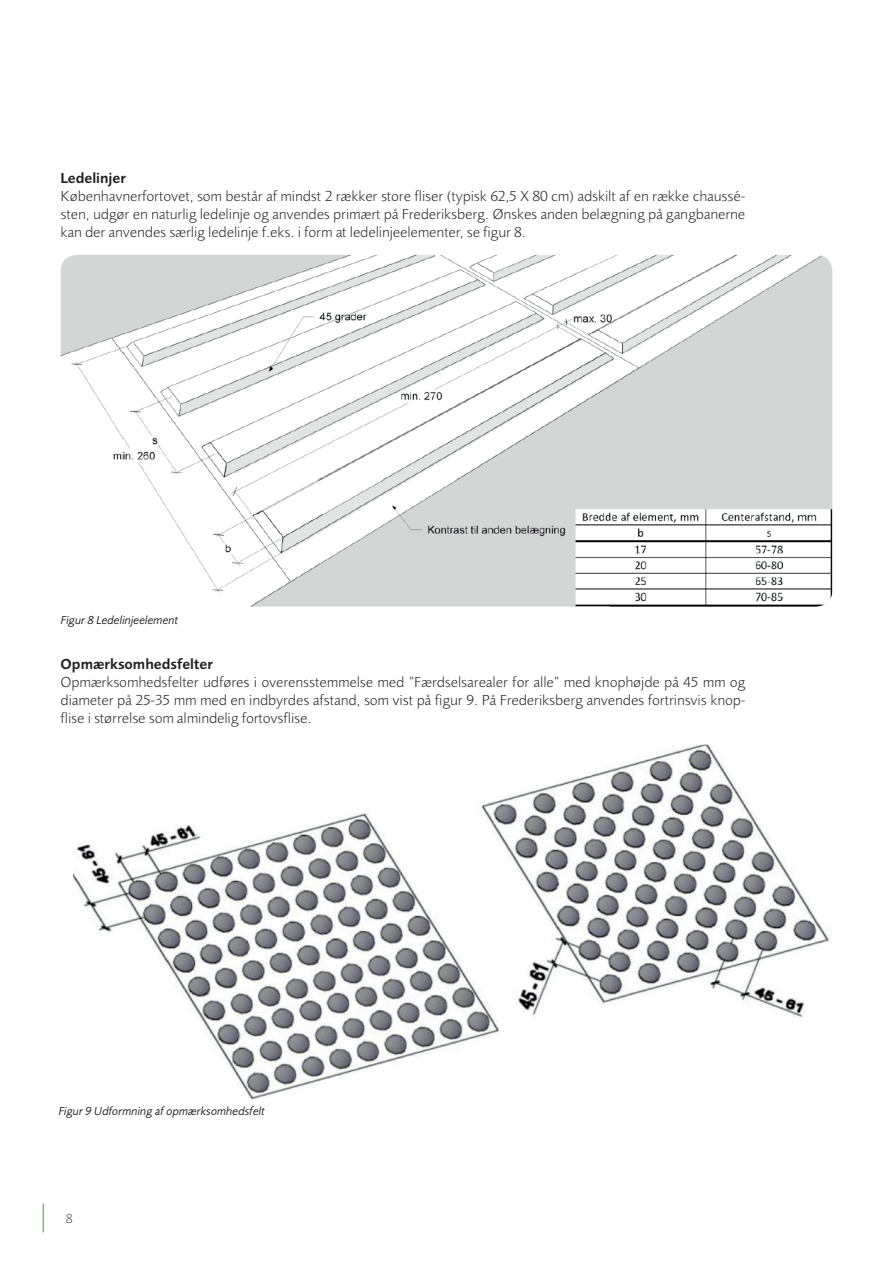
<style>
.page{position:relative;width:893px;height:1263px;background:#fff}
.page>*{position:absolute;margin:0;border:0;box-sizing:border-box;transform-origin:0 0}
.t1{font:300 15px/18px "Foundry Sans";color:#231f20;text-align:justify}
.t2{font:15px "Foundry Sans Demi";color:#231f20}
.t3{font:300 13.5px "Foundry Sans";color:#57585a}
.t4{font:italic 12px "Foundry Sans";color:#231f20}
</style>
<div class="page">
<svg style="left:43px;top:1203px;width:1px;height:29px"></svg>
<img style="left:61px;top:255px;width:771px;height:352px">
<img style="left:73px;top:745px;width:758px;height:355px">
<p class="t2" style="left:61px;top:169px;width:67px">Ledelinjer</p>
<p class="t1" style="left:61px;top:187px;width:686px">Københavnerfortovet, som består af mindst 2 rækker store fliser (typisk 62,5 X 80 cm) adskilt af en række chaussé&shy;sten, udgør en naturlig ledelinje og anvendes primært på Frederiksberg. Ønskes anden belægning på gangbanerne kan der anvendes særlig ledelinje f.eks. i form at ledelinjeelementer, se figur 8.</p>
<p class="t4" style="left:61px;top:613px;width:119px">Figur 8 Ledelinjeelement</p>
<p class="t2" style="left:61px;top:655px;width:154px">Opmærksomhedsfelter</p>
<p class="t1" style="left:61px;top:673px;width:686px">Opmærksomhedsfelter udføres i overensstemmelse med ”Færdselsarealer for alle” med knophøjde på 45 mm og diameter på 25-35 mm med en indbyrdes afstand, som vist på figur 9. På Frederiksberg anvendes fortrinsvis knop&shy;flise i størrelse som almindelig fortovsflise.</p>
<p class="t4" style="left:59px;top:1104px;width:208px">Figur 9 Udformning af opmærksomhedsfelt</p>
<p class="t3" style="left:66px;top:1210px;width:8px">8</p>
</div>
